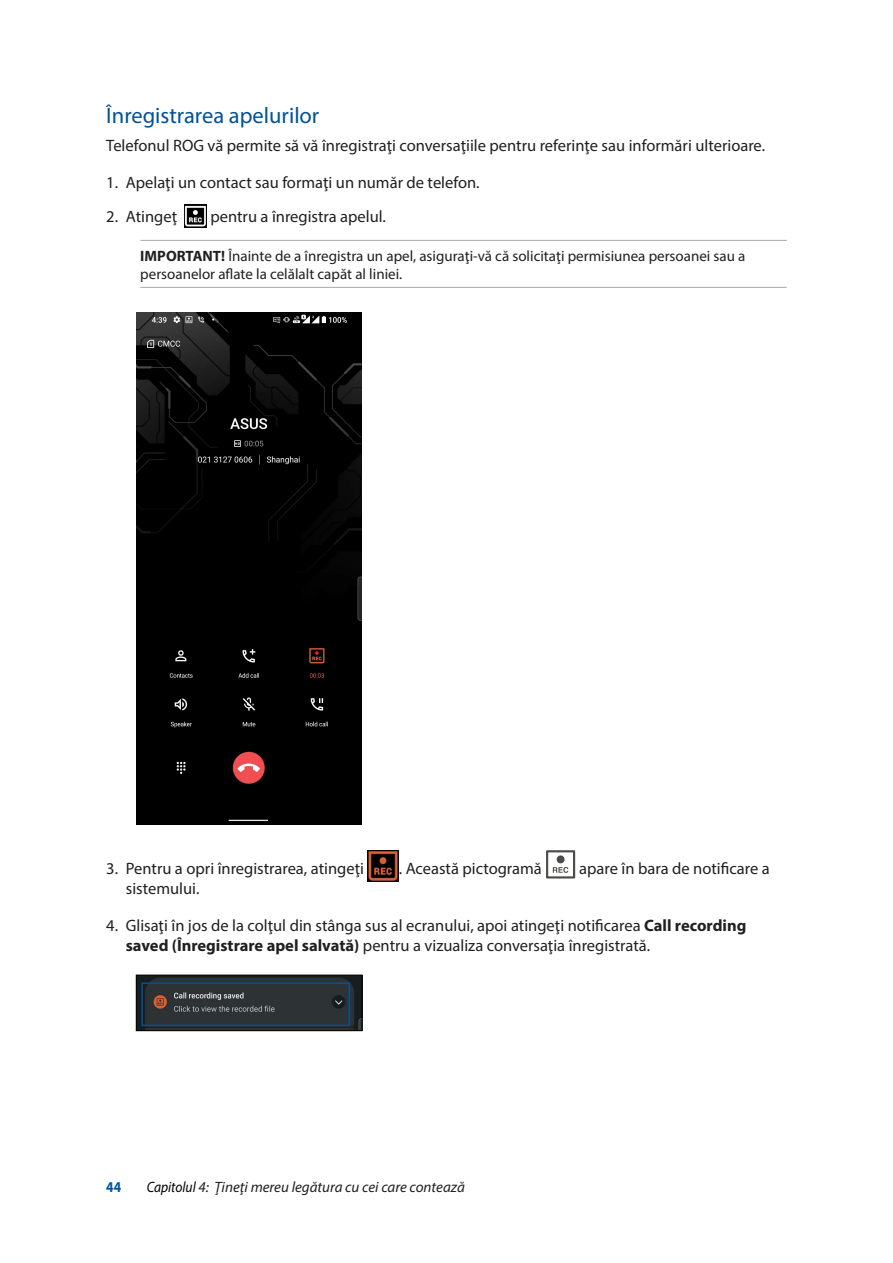
<style>
.page{position:relative;width:893px;height:1263px;background:#fff}
.page>*{position:absolute;margin:0;border:0;box-sizing:border-box;transform-origin:0 0}
.Zen_Heading_1{font:22.5px "Myriad Pro";color:#01529a}
.Zen_List{font:16.5px/19.8px "Myriad Pro";color:#231f20}
.Zen_Body_Text{font:16.5px "Myriad Pro";color:#231f20}
.Zen_Message{font:15px/18px "Myriad Pro";color:#231f20}
.t1{font:italic 15px "Myriad Pro";color:#231f20}
.t2{font:700 15px "Myriad Pro";color:#01529a;scale:.9 1}
.s1{font-weight:700}
.s2{color:#000}
</style>
<div class="page">
<hr style="left:140px;top:240px;width:647px;height:1px;background:#a8a9ad">
<hr style="left:140px;top:287px;width:647px;height:1px;background:#a8a9ad">
<img style="left:184px;top:204px;width:23px;height:23px">
<img style="left:367px;top:851px;width:32px;height:30px">
<div style="left:546px;top:850px;width:29px;height:28px;border:2px solid #4d4b4a"></div>
<div style="left:557px;top:855px;width:8px;height:8px;background:#4d4b4a;border-radius:50%"></div>
<svg style="left:553px;top:867px;width:15px;height:6px"></svg>
<img style="left:136px;top:313px;width:226px;height:511px">
<img style="left:138px;top:977px;width:222px;height:52px">
<div style="left:136px;top:975px;width:226px;height:56px;border:1px solid #000"></div>
<div style="left:141px;top:982px;width:209px;height:44px;border:2px solid #01529a"></div>
<p class="Zen_Heading_1" style="left:106px;top:102px;width:215px">Înregistrarea apelurilor</p>
<p class="Zen_Body_Text" style="left:106px;top:136px;width:660px">Telefonul ROG vă permite să vă înregistraţi conversaţiile pentru referinţe sau informări ulterioare.</p>
<p class="Zen_List" style="left:106px;top:173px;width:375px">1. Apelaţi un contact sau formaţi un număr de telefon.</p>
<p class="Zen_List" style="left:106px;top:206px;width:72px">2. Atingeţ</p>
<p class="Zen_List" style="left:210px;top:206px;width:177px">pentru a înregistra apelul.</p>
<p class="Zen_Message" style="left:140px;top:247px;width:607px"><span class="s1">IMPORTANT!</span> Înainte de a înregistra un apel, asiguraţi-vă că solicitaţi permisiunea persoanei sau a persoanelor aflate la celălalt capăt al liniei.</p>
<p class="Zen_List" style="left:106px;top:858px;width:259px">3. Pentru a opri înregistrarea, atingeţi</p>
<p class="Zen_List" style="left:399px;top:858px;width:145px">. Această pictogramă</p>
<p class="Zen_List" style="left:579px;top:858px;width:192px">apare în bara de notificare a</p>
<p class="Zen_List" style="left:126px;top:878px;width:75px">sistemului.</p>
<p class="Zen_List" style="left:126px;top:915px;width:622px;text-indent:-19px">4. Glisaţi în jos de la colţul din stânga sus al ecranului, apoi atingeţi notificarea <span class="s1">Call recording saved (Înregistrare apel salvată)</span> pentru a vizualiza conversaţia înregistrată.</p>
<p class="t2" style="left:106px;top:1177px;width:18px">44</p>
<p class="t1" style="left:147px;top:1178px;width:320px"><span class="s2">Capitolul</span> 4: Ţineţi mereu legătura cu cei care contează</p>
</div>
